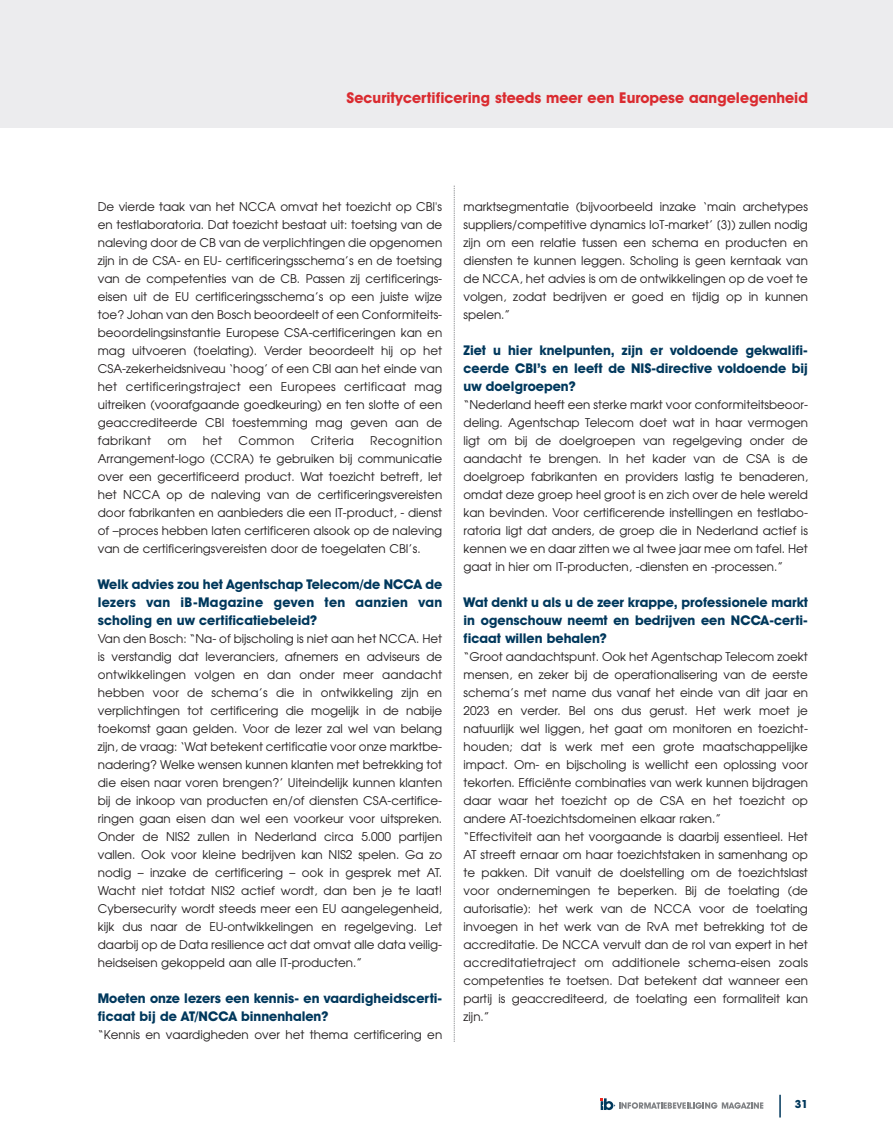
<style>
.page{position:relative;width:893px;height:1127px;background:#fff}
.page>*{position:absolute;margin:0;border:0;box-sizing:border-box;transform-origin:0 0}
.t1{font:700 15px "Avant Garde IT Cby BT";color:#da2b30}
.t2{font:700 13.5px/18px "Avant Garde IT Cby BT";color:#00385c;text-align:justify}
.t3{font:12px/18px "Avant Garde";color:#231f20;text-align:justify}
.t4{font:12px "Avant Garde";letter-spacing:.02em;color:#231f20}
.t5{font:700 10.8px "Avant Garde";color:#00385c}
</style>
<div class="page">
<div style="left:0;top:0;width:893px;height:128px;background:#ececee"></div>
<svg style="left:454px;top:186px;width:1px;height:856px"></svg>
<svg style="left:601px;top:1098px;width:162px;height:12px"></svg>
<hr style="left:779px;top:1095px;width:2px;height:22px;background:#00385c">
<p class="t1" style="left:347px;top:92px;width:463px">Securitycertificering steeds meer een Europese aangelegenheid</p>
<p class="t3" style="left:98px;top:199px;width:346px">De vierde taak van het NCCA omvat het toezicht op CBI's en testlaboratoria. Dat toezicht bestaat uit: toetsing van de naleving door de CB van de verplichtingen die opgenomen zijn in de CSA- en EU- certificeringsschema’s en de toetsing van de competenties van de CB. Passen zij certificerings&shy;eisen uit de EU certificeringsschema’s op een juiste wijze toe? Johan van den Bosch beoordeelt of een Conformiteits - beoordelingsinstantie Europese CSA-certificeringen kan en mag uitvoeren (toelating). Verder beoordeelt hij op het CSA-zekerheidsniveau ‘hoog’ of een CBI aan het einde van het certificeringstraject een Europees certificaat mag uitreiken (voorafgaande goedkeuring) en ten slotte of een geaccrediteerde CBI toestemming mag geven aan de fabrikant</p>
<p class="t3" style="left:167px;top:433px;width:21px">om</p>
<p class="t3" style="left:203px;top:433px;width:21px">het</p>
<p class="t3" style="left:238px;top:433px;width:58px">Common</p>
<p class="t4" style="left:311px;top:436px;width:45px">Criteria</p>
<p class="t3" style="left:98px;top:433px;width:346px;text-indent:272px">Recognition Arrangement-logo (CCRA) te gebruiken bij communicatie over een gecertificeerd product. Wat toezicht betreft, let het NCCA op de naleving van de certificeringsvereisten door fabrikanten en aanbieders die een IT-product, - dienst of –proces hebben laten certificeren alsook op de naleving van de certificeringsvereisten door de toegelaten CBI’s.</p>
<p class="t2" style="left:98px;top:577px;width:346px">Welk advies zou het Agentschap Telecom/de NCCA de lezers van iB-Magazine geven ten aanzien van scholing en uw certificatiebeleid?</p>
<p class="t3" style="left:98px;top:631px;width:346px">Van den Bosch: “Na- of bijscholing is niet aan het NCCA. Het is verstandig dat leveranciers, afnemers en adviseurs de ontwikkelingen volgen en dan onder meer aandacht hebben voor de schema’s die in ontwikkeling zijn en verplichtingen tot certificering die mogelijk in de nabije toekomst gaan gelden. Voor de lezer zal wel van belang zijn, de vraag: ‘Wat betekent certificatie voor onze marktbe&shy;nadering? Welke wensen kunnen klanten met betrekking tot die eisen naar voren brengen?’ Uiteindelijk kunnen klanten bij de inkoop van producten en/of diensten CSA-certifice&shy;ringen gaan eisen dan wel een voorkeur voor uitspreken.<br>Onder de NIS2 zullen in Nederland circa 5.000 partijen vallen. Ook voor kleine bedrijven kan NIS2 spelen. Ga zo nodig – inzake de certificering – ook in gesprek met AT.<br>Wacht niet totdat NIS2 actief wordt, dan ben je te laat!<br>Cybersecurity wordt steeds meer een EU aangelegenheid, kijk dus naar de EU-ontwikkelingen en regelgeving. Let daarbij op de Data resilience act dat omvat alle data veilig&shy;heidseisen gekoppeld aan alle IT-producten.”</p>
<p class="t2" style="left:98px;top:991px;width:346px">Moeten onze lezers een kennis- en vaardigheidscerti&shy;ficaat bij de AT/NCCA binnenhalen?</p>
<p class="t3" style="left:98px;top:1027px;width:346px">“Kennis en vaardigheden over het thema certificering en</p>
<p class="t3" style="left:463px;top:199px;width:346px">marktsegmentatie (bijvoorbeeld inzake ‘main archetypes suppliers/competitive dynamics IoT-market’ [3]) zullen nodig zijn om een relatie tussen een schema en producten en diensten te kunnen leggen. Scholing is geen kerntaak van de NCCA, het advies is om de ontwikkelingen op de voet te volgen, zodat bedrijven er goed en tijdig op in kunnen spelen.”</p>
<p class="t2" style="left:463px;top:343px;width:346px">Ziet u hier knelpunten, zijn er voldoende gekwalifi&shy;ceerde CBI’s en leeft de NIS-directive voldoende bij uw doelgroepen?</p>
<p class="t3" style="left:463px;top:397px;width:346px">“Nederland heeft een sterke markt voor conformiteitsbeoor&shy;deling. Agentschap Telecom doet wat in haar vermogen ligt om bij de doelgroepen van regelgeving onder de aandacht te brengen. In het kader van de CSA is de doelgroep fabrikanten en providers lastig te benaderen, omdat deze groep heel groot is en zich over de hele wereld kan bevinden. Voor certificerende instellingen en testlabo&shy;ratoria ligt dat anders, de groep die in Nederland actief is kennen we en daar zitten we al twee jaar mee om tafel. Het gaat in hier om IT-producten, -diensten en -processen.”</p>
<p class="t2" style="left:463px;top:595px;width:346px">Wat denkt u als u de zeer krappe, professionele markt in ogenschouw neemt en bedrijven een NCCA-certi&shy;ficaat willen behalen?</p>
<p class="t3" style="left:463px;top:649px;width:346px">“Groot aandachtspunt. Ook het Agentschap Telecom zoekt mensen, en zeker bij de operationalisering van de eerste schema’s met name dus vanaf het einde van dit jaar en 2023 en verder. Bel ons dus gerust. Het werk moet je natuurlijk wel liggen, het gaat om monitoren en toezicht&shy;houden; dat is werk met een grote maatschappelijke impact. Om- en bijscholing is wellicht een oplossing voor tekorten. Efficiënte combinaties van werk kunnen bijdragen daar waar het toezicht op de CSA en het toezicht op andere AT-toezichtsdomeinen elkaar raken.”</p>
<p class="t3" style="left:463px;top:829px;width:346px">“Effectiviteit aan het voorgaande is daarbij essentieel. Het AT streeft ernaar om haar toezichtstaken in samenhang op te pakken. Dit vanuit de doelstelling om de toezichtslast voor ondernemingen te beperken. Bij de toelating (de autorisatie): het werk van de NCCA voor de toelating invoegen in het werk van de RvA met betrekking tot de accreditatie. De NCCA vervult dan de rol van expert in het accreditatietraject om additionele schema-eisen zoals competenties te toetsen. Dat betekent dat wanneer een partij is geaccrediteerd, de toelating een formaliteit kan zijn.”</p>
<p class="t5" style="left:795px;top:1100px;width:15px">31</p>
</div>
